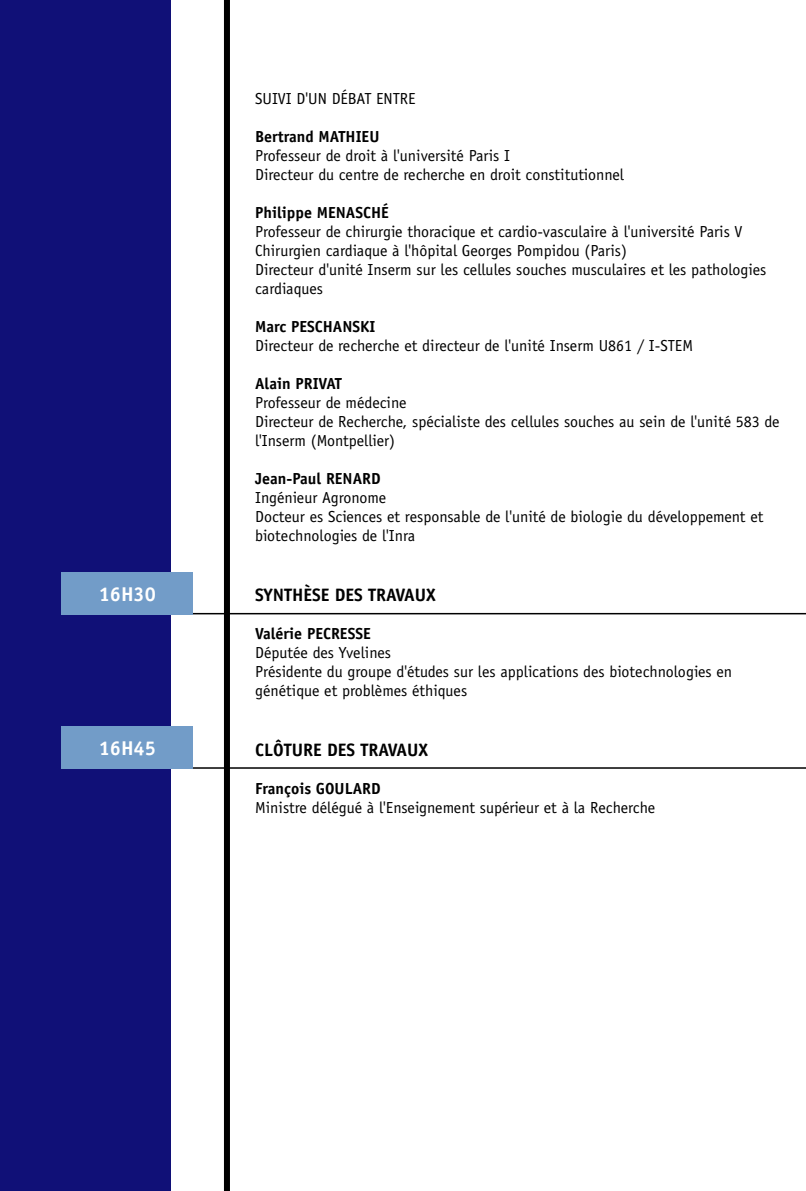
<style>
.page{position:relative;width:806px;height:1191px;background:#fff}
.page>*{position:absolute;margin:0;border:0;box-sizing:border-box;transform-origin:0 0}
.t1{font:700 20px "Officina Sans";color:#fff}
.t2{font:700 18px "Officina Sans";color:#000}
.t3{font:16px/19px "Officina Sans";color:#000}
.t4{font:700 16px "Officina Sans";color:#000}
</style>
<div class="page">
<hr style="left:155px;top:613px;width:650px;height:1px;background:#000">
<div style="left:0;top:0;width:170px;height:1191px;background:#101077"></div>
<div style="left:224px;top:0;width:6px;height:1191px;background:#000"></div>
<div style="left:61px;top:572px;width:131px;height:42px;background:#729cc8"></div>
<hr style="left:155px;top:767px;width:650px;height:1px;background:#000">
<div style="left:61px;top:726px;width:131px;height:42px;background:#729cc8"></div>
<p class="t1" style="left:99px;top:581px;width:59px">16H30</p>
<p class="t1" style="left:99px;top:735px;width:59px">16H45</p>
<p class="t3" style="left:255px;top:89px;width:162px">SUIVI D'UN DÉBAT ENTRE</p>
<p class="t4" style="left:255px;top:126px;width:126px">Bertrand MATHIEU</p>
<p class="t3" style="left:255px;top:146px;width:370px">Professeur de droit à l'université Paris I<br>Directeur du centre de recherche en droit constitutionnel</p>
<p class="t4" style="left:255px;top:202px;width:135px">Philippe MENASCHÉ</p>
<p class="t3" style="left:255px;top:222px;width:512px">Professeur de chirurgie thoracique et cardio-vasculaire à l'université Paris V Chirurgien cardiaque à l'hôpital Georges Pompidou (Paris)<br>Directeur d'unité Inserm sur les cellules souches musculaires et les pathologies cardiaques</p>
<p class="t4" style="left:255px;top:316px;width:121px">Marc PESCHANSKI</p>
<p class="t3" style="left:255px;top:336px;width:439px">Directeur de recherche et directeur de l'unité Inserm U861 / I-STEM</p>
<p class="t4" style="left:255px;top:373px;width:88px">Alain PRIVAT</p>
<p class="t3" style="left:255px;top:393px;width:525px">Professeur de médecine<br>Directeur de Recherche, spécialiste des cellules souches au sein de l'unité 583 de l'Inserm (Montpellier)</p>
<p class="t4" style="left:255px;top:468px;width:127px">Jean-Paul RENARD</p>
<p class="t3" style="left:255px;top:488px;width:509px">Ingénieur Agronome<br>Docteur es Sciences et responsable de l'unité de biologie du développement et biotechnologies de l'Inra</p>
<p class="t2" style="left:255px;top:583px;width:182px">SYNTHÈSE DES TRAVAUX</p>
<p class="t4" style="left:255px;top:623px;width:117px">Valérie PECRESSE</p>
<p class="t3" style="left:255px;top:643px;width:478px">Députée des Yvelines<br>Présidente du groupe d'études sur les applications des biotechnologies en génétique et problèmes éthiques</p>
<p class="t2" style="left:255px;top:738px;width:174px">CLÔTURE DES TRAVAUX</p>
<p class="t4" style="left:255px;top:778px;width:127px">François GOULARD</p>
<p class="t3" style="left:255px;top:798px;width:401px">Ministre délégué à l'Enseignement supérieur et à la Recherche</p>
</div>
